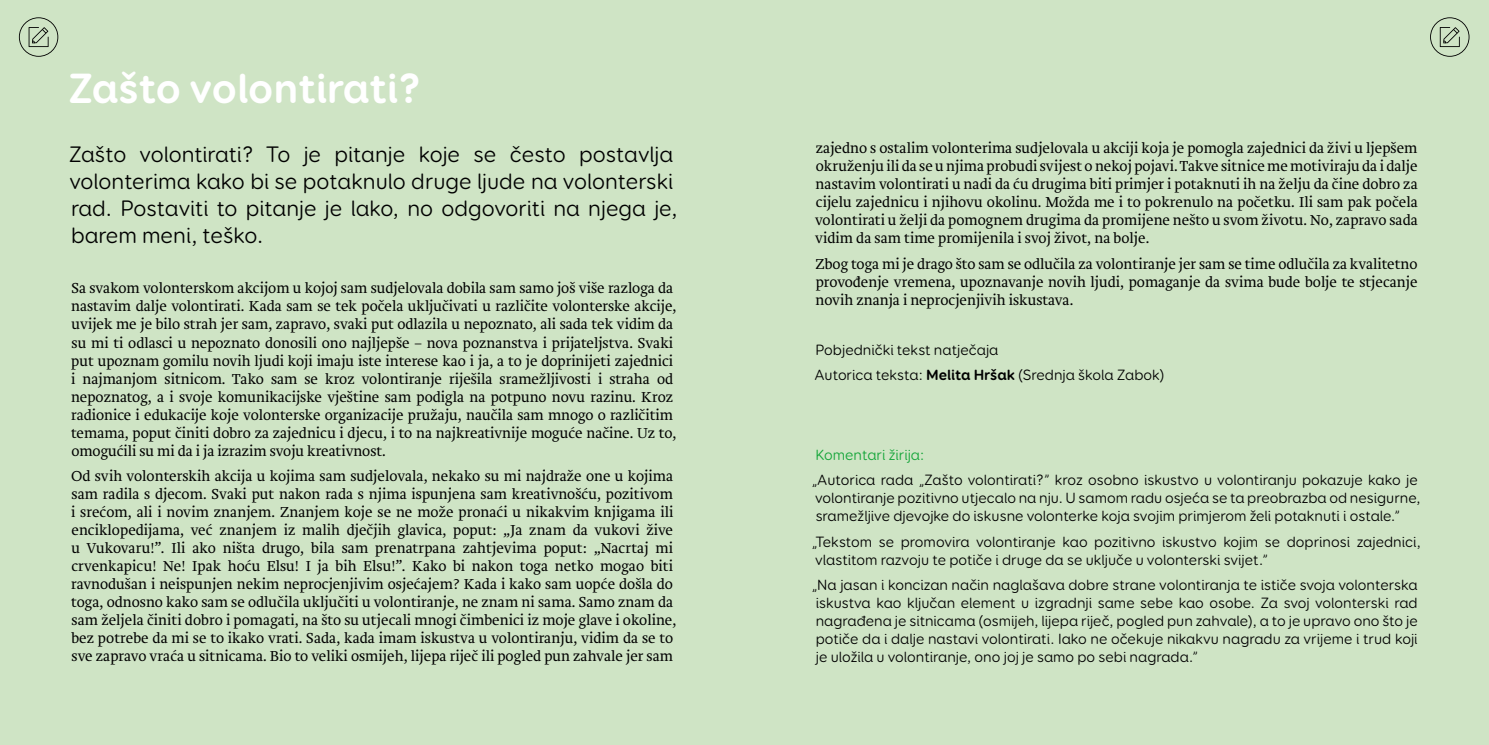
<style>
.page{position:relative;width:1489px;height:745px;background:#fff}
.page>*{position:absolute;margin:0;border:0;box-sizing:border-box;transform-origin:0 0}
.t1{font:700 42.5px "Booster Next FY";color:#fff}
.t2{font:22.5px/27px "Booster Next FY";color:#000}
.t3{font:300 15px/18px "Brioni Pro";color:#000}
.t4{font:15px/18px "Booster Next FY";color:#000}
.t5{font:15px "Booster Next FY";color:#13a538}
.s1{font-weight:700}
</style>
<div class="page">
<div style="left:0;top:0;width:1488px;height:744px;background:#cfe4c5"></div>
<svg style="left:1430px;top:17px;width:39px;height:40px"></svg>
<svg style="left:19px;top:17px;width:39px;height:40px"></svg>
<p class="t1" style="left:68px;top:61px;width:355px">Zašto volontirati?</p>
<p class="t2" style="left:69px;top:141px;width:610px">Zašto volontirati? To je pitanje koje se često postavlja volonterima kako bi se potaknulo druge ljude na volonterski rad. Postaviti to pitanje je lako, no odgovoriti na njega je, barem meni, teško.</p>
<p class="t3" style="left:71px;top:280px;width:607px">Sa svakom volonterskom akcijom u kojoj sam sudjelovala dobila sam samo još više razloga da nastavim dalje volontirati. Kada sam se tek počela uključivati u različite volonterske akcije, uvijek me je bilo strah jer sam, zapravo, svaki put odlazila u nepoznato, ali sada tek vidim da su mi ti odlasci u nepoznato donosili ono najljepše – nova poznanstva i prijateljstva. Svaki put upoznam gomilu novih ljudi koji imaju iste interese kao i ja, a to je doprinijeti zajednici i najmanjom sitnicom. Tako sam se kroz volontiranje riješila sramežljivosti i straha od nepoznatog, a i svoje komunikacijske vještine sam podigla na potpuno novu razinu. Kroz radionice i edukacije koje volonterske organizacije pružaju, naučila sam mnogo o različitim temama, poput činiti dobro za zajednicu i djecu, i to na najkreativnije moguće načine. Uz to, omogućili su mi da i ja izrazim svoju kreativnost.</p>
<p class="t3" style="left:71px;top:467px;width:607px">Od svih volonterskih akcija u kojima sam sudjelovala, nekako su mi najdraže one u kojima sam radila s djecom. Svaki put nakon rada s njima ispunjena sam kreativnošću, pozitivom i srećom, ali i novim znanjem. Znanjem koje se ne može pronaći u nikakvim knjigama ili enciklopedijama, već znanjem iz malih dječjih glavica, poput: „Ja znam da vukovi žive u Vukovaru!”. Ili ako ništa drugo, bila sam prenatrpana zahtjevima poput: „Nacrtaj mi crvenkapicu! Ne! Ipak hoću Elsu! I ja bih Elsu!”. Kako bi nakon toga netko mogao biti ravnodušan i neispunjen nekim neprocjenjivim osjećajem? Kada i kako sam uopće došla do toga, odnosno kako sam se odlučila uključiti u volontiranje, ne znam ni sama. Samo znam da sam željela činiti dobro i pomagati, na što su utjecali mnogi čimbenici iz moje glave i okoline, bez potrebe da mi se to ikako vrati. Sada, kada imam iskustva u volontiranju, vidim da se to sve zapravo vraća u sitnicama. Bio to veliki osmijeh, lijepa riječ ili pogled pun zahvale jer sam</p>
<p class="t3" style="left:815px;top:140px;width:604px;text-align:justify">zajedno s ostalim volonterima sudjelovala u akciji koja je pomogla zajednici da živi u ljepšem okruženju ili da se u njima probudi svijest o nekoj pojavi. Takve sitnice me motiviraju da i dalje nastavim volontirati u nadi da ću drugima biti primjer i potaknuti ih na želju da čine dobro za cijelu zajednicu i njihovu okolinu. Možda me i to pokrenulo na početku. Ili sam pak počela volontirati u želji da pomognem drugima da promijene nešto u svom životu. No, zapravo sada vidim da sam time promijenila i svoj život, na bolje.</p>
<p class="t3" style="left:815px;top:255px;width:603px;text-align:justify">Zbog toga mi je drago što sam se odlučila za volontiranje jer sam se time odlučila za kvalitetno provođenje vremena, upoznavanje novih ljudi, pomaganje da svima bude bolje te stjecanje novih znanja i neprocjenjivih iskustava.</p>
<p class="t4" style="left:815px;top:340px;width:184px">Pobjednički tekst natječaja</p>
<p class="t4" style="left:814px;top:365px;width:351px">Autorica teksta: <span class="s1">Melita Hršak</span> (Srednja škola Zabok)</p>
<p class="t5" style="left:815px;top:446px;width:110px">Komentari žirija:</p>
<p class="t4" style="left:811px;top:471px;width:610px">„Autorica rada „Zašto volontirati?” kroz osobno iskustvo u volontiranju pokazuje kako je volontiranje pozitivno utjecalo na nju. U samom radu osjeća se ta preobrazba od nesigurne, sramežljive djevojke do iskusne volonterke koja svojim primjerom želi potaknuti i ostale.”</p>
<p class="t4" style="left:811px;top:532px;width:610px">„Tekstom se promovira volontiranje kao pozitivno iskustvo kojim se doprinosi zajednici, vlastitom razvoju te potiče i druge da se uključe u volonterski svijet.”</p>
<p class="t4" style="left:811px;top:575px;width:607px;text-align:justify">„Na jasan i koncizan način naglašava dobre strane volontiranja te ističe svoja volonterska iskustva kao ključan element u izgradnji same sebe kao osobe. Za svoj volonterski rad nagrađena je sitnicama (osmijeh, lijepa riječ, pogled pun zahvale), a to je upravo ono što je potiče da i dalje nastavi volontirati. Iako ne očekuje nikakvu nagradu za vrijeme i trud koji je uložila u volontiranje, ono joj je samo po sebi nagrada.”</p>
</div>
